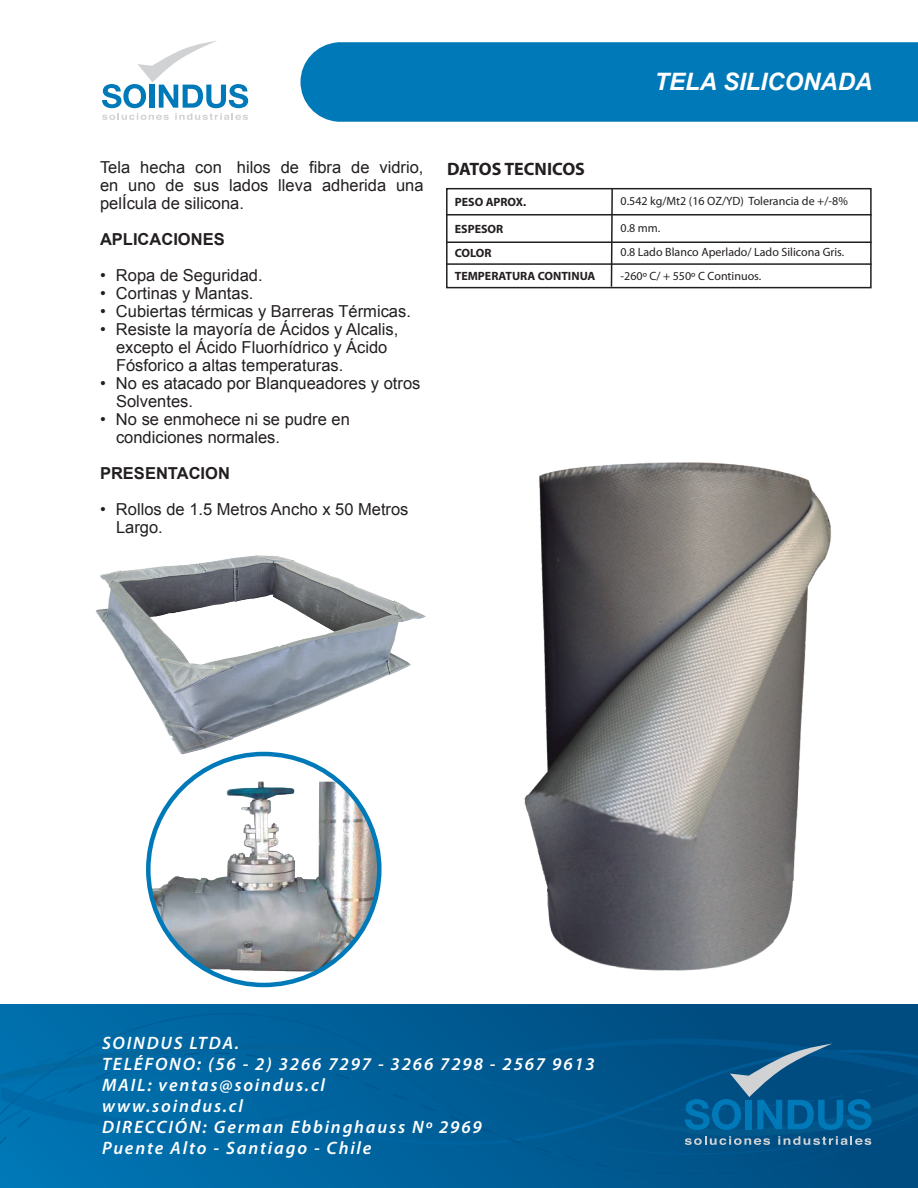
<style>
.page{position:relative;width:918px;height:1188px;background:#fff}
.page>*{position:absolute;margin:0;border:0;box-sizing:border-box;transform-origin:0 0}
.t1{font:italic 700 24px "Arial";color:#fff}
.t2{font:italic 600 18px/21px "Myriad Pro";letter-spacing:.1em;color:#fff}
.t3{font:700 18px "Myriad Pro";color:#231f20}
.t4{font:16.5px/18px "Arial";color:#231f20}
.t5{font:700 16.5px "Arial";color:#231f20}
.t6{font:12px/23.9px "Myriad Pro";color:#231f20}
.t7{font:700 12px/23.9px "Myriad Pro";color:#231f20}
</style>
<div class="page">
<img style="left:95px;top:555px;width:331px;height:212px">
<div style="left:300px;top:42px;width:618px;height:80px;background:#0079b9"></div>
<svg style="left:102px;top:41px;width:146px;height:79px"></svg>
<div style="left:0;top:1004px;width:918px;height:184px;background:linear-gradient(to right,#0078b8,#004a7e)"></div>
<svg style="left:0;top:1004px;width:918px;height:179px;background:#005f98"></svg>
<svg style="left:685px;top:1136px;width:85px;height:9px"></svg>
<svg style="left:778px;top:1136px;width:139px;height:24px;background:#125888"></svg>
<svg style="left:685px;top:1044px;width:218px;height:86px;background:#0b5c90"></svg>
<img style="left:524px;top:462px;width:307px;height:509px">
<div style="left:446px;top:188px;width:426px;height:100px;border:2px solid #231f20"></div>
<hr style="left:447px;top:214px;width:425px;height:2px;background:#231f20">
<hr style="left:447px;top:241px;width:425px;height:2px;background:#231f20">
<hr style="left:447px;top:263px;width:425px;height:2px;background:#231f20">
<svg style="left:610px;top:187px;width:4px;height:101px"></svg>
<img style="left:148px;top:782px;width:229px;height:193px">
<h1 class="t1" style="left:655px;top:66px;width:219px">TELA SILICONADA</h1>
<p class="t4" style="left:100px;top:159px;width:325px;text-align:justify">Tela hecha con hilos de fibra de vidrio, en uno de sus lados lleva adherida una pelÍcula de silicona.</p>
<p class="t5" style="left:100px;top:229px;width:126px">APLICACIONES</p>
<p class="t4" style="left:100px;top:267px;width:164px">• Ropa de Seguridad.</p>
<p class="t4" style="left:100px;top:285px;width:155px">• Cortinas y Mantas.</p>
<p class="t4" style="left:100px;top:303px;width:312px">• Cubiertas térmicas y Barreras Térmicas.</p>
<p class="t4" style="left:116px;top:321px;width:284px;text-indent:-16px">• Resiste la mayoría de Ácidos y Alcalis, excepto el Ácido Fluorhídrico y Ácido<br>Fósforico a altas temperaturas.</p>
<p class="t4" style="left:116px;top:375px;width:306px;text-indent:-16px">• No es atacado por Blanqueadores y otros<br>Solventes.</p>
<p class="t4" style="left:116px;top:411px;width:235px;text-indent:-16px">• No se enmohece ni se pudre en condiciones normales.</p>
<p class="t5" style="left:100px;top:463px;width:131px">PRESENTACION</p>
<p class="t4" style="left:116px;top:501px;width:294px;text-indent:-16px">• Rollos de 1.5 Metros Ancho x 50 Metros<br>Largo.</p>
<p class="t3" style="left:447px;top:157px;width:139px">DATOS TECNICOS</p>
<p class="t7" style="left:455px;top:190px;width:73px">PESO APROX.</p>
<p class="t7" style="left:455px;top:217px;width:50px">ESPESOR<br>COLOR</p>
<p class="t7" style="left:455px;top:263px;width:142px">TEMPERATURA CONTINUA</p>
<p class="t6" style="left:621px;top:189px;width:229px">0.542 kg/Mt2 (16 OZ/YD) Tolerancia de +/-8%</p>
<p class="t6" style="left:621px;top:216px;width:225px">0.8 mm.<br>0.8 Lado Blanco Aperlado/ Lado Silicona Gris. -260º C/ + 550º C Continuos.</p>
<p class="t2" style="left:102px;top:1032px;width:494px">SOINDUS LTDA.<br>TELÉFONO: (56 - 2) 3266 7297 - 3266 7298 - 2567 9613<br>MAIL: ventas@soindus.cl<br>www.soindus.cl<br>DIRECCIÓN: German Ebbinghauss Nº 2969<br>Puente Alto - Santiago - Chile</p>
</div>
